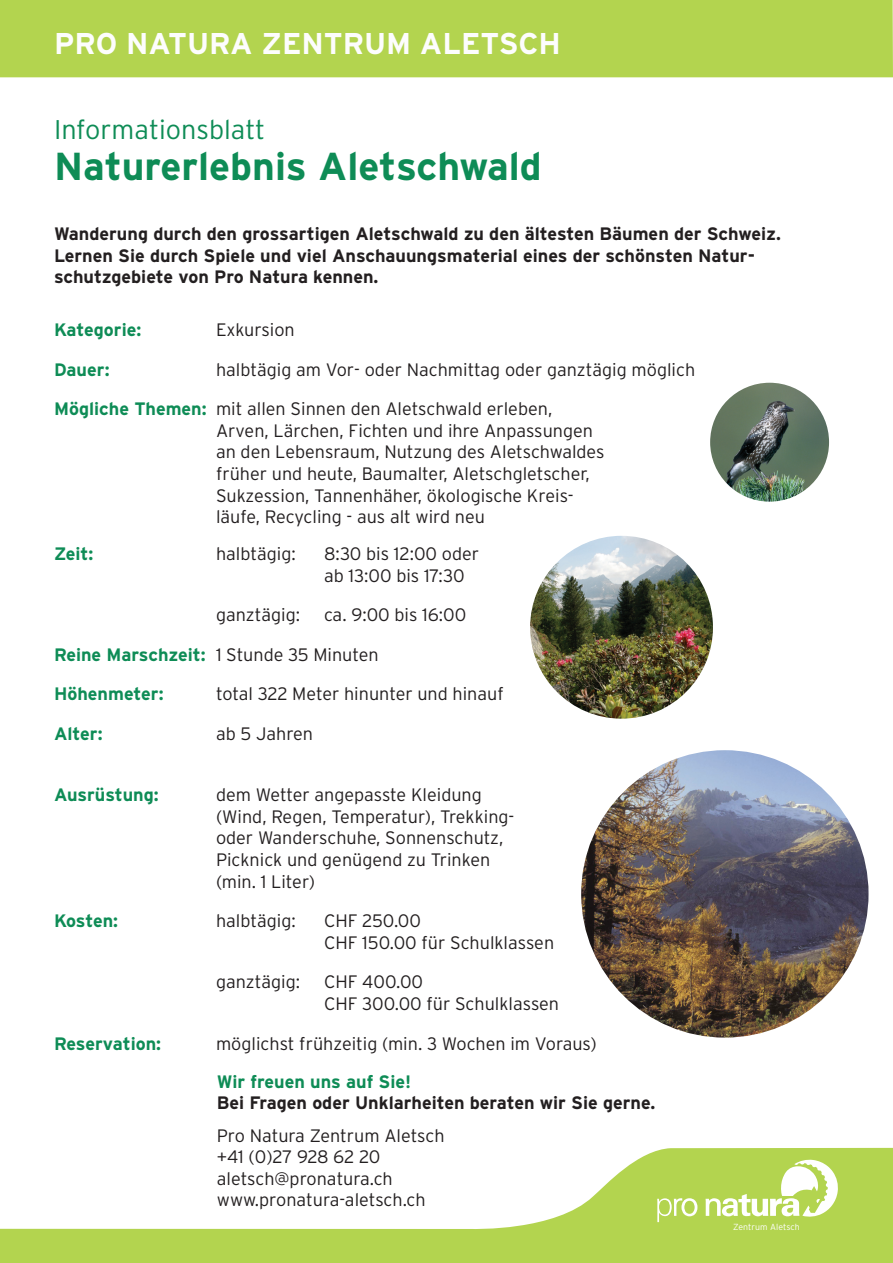
<style>
.page{position:relative;width:893px;height:1263px;background:#fff}
.page>*{position:absolute;margin:0;border:0;box-sizing:border-box;transform-origin:0 0}
.t1{font:700 39px "Interstate";color:#0e8c56}
.t2{font:700 30px "Interstate";color:#fdfdfd}
.t3{font:300 27px "Interstate";color:#0e8c56}
.t4{font:300 18px/21.6px "Interstate";color:#231f20}
.t5{font:700 18px/21.6px "Interstate";color:#231f20}
.t6{font:700 18px/39.6px "Interstate";color:#0e8c56}
.t7{font:300 8.85px "Interstate";letter-spacing:.005em;color:#fff}
.s1{font-weight:700;color:#0e8c56}
.s2{font-weight:300;color:#231f20}
</style>
<div class="page">
<svg style="left:0;top:1148px;width:893px;height:115px"></svg>
<svg style="left:657px;top:1198px;width:40px;height:24px"></svg>
<svg style="left:706px;top:1159px;width:133px;height:58px"></svg>
<div style="left:0;top:0;width:893px;height:77px;background:#b3d44f"></div>
<img style="left:530px;top:536px;width:183px;height:183px;border-radius:91px">
<img style="left:581px;top:750px;width:287px;height:287px;border-radius:144px">
<img style="left:710px;top:383px;width:119px;height:119px;border-radius:59px">
<h2 class="t2" style="left:54px;top:25px;width:508px">PRO NATURA ZENTRUM ALETSCH</h2>
<h3 class="t3" style="left:54px;top:114px;width:213px">Informationsblatt</h3>
<h1 class="t1" style="left:54px;top:143px;width:489px">Naturerlebnis Aletschwald</h1>
<p class="t5" style="left:54px;top:223px;width:728px">Wanderung durch den grossartigen Aletschwald zu den ältesten Bäumen der Schweiz.<br>Lernen Sie durch Spiele und viel Anschauungsmaterial eines der schönsten Natur&shy;schutzgebiete von Pro Natura kennen.</p>
<p class="t6" style="left:54px;top:310px;width:89px">Kategorie:</p>
<p class="t4" style="left:216px;top:319px;width:80px">Exkursion</p>
<p class="t6" style="left:54px;top:349px;width:57px">Dauer:</p>
<p class="t4" style="left:216px;top:358px;width:481px">halbtägig am Vor- oder Nachmittag oder ganztägig möglich</p>
<p class="t4" style="left:216px;top:398px;width:390px;text-indent:-162px"><span class="s1">Mögliche Themen:</span> mit allen Sinnen den Aletschwald erleben, Arven, Lärchen, Fichten und ihre Anpassungen an den Lebensraum, Nutzung des Aletschwaldes früher und heute, Baumalter, Aletschgletscher, Sukzession, Tannenhäher, ökologische Kreis&shy;läufe, Recycling - aus alt wird neu</p>
<p class="t6" style="left:54px;top:534px;width:41px">Zeit:</p>
<p class="t4" style="left:216px;top:543px;width:81px">halbtägig:</p>
<p class="t4" style="left:324px;top:543px;width:157px">8:30 bis 12:00 oder ab 13:00 bis 17:30</p>
<p class="t4" style="left:216px;top:604px;width:86px">ganztägig:</p>
<p class="t4" style="left:324px;top:604px;width:144px">ca. 9:00 bis 16:00</p>
<p class="t6" style="left:54px;top:634px;width:326px">Reine Marschzeit: <span class="s2">1 Stunde 35 Minuten<br></span>Höhenmeter:</p>
<p class="t4" style="left:216px;top:683px;width:289px">total 322 Meter hinunter und hinauf</p>
<p class="t6" style="left:54px;top:714px;width:50px">Alter:</p>
<p class="t4" style="left:216px;top:723px;width:99px">ab 5 Jahren</p>
<p class="t6" style="left:54px;top:775px;width:106px">Ausrüstung:</p>
<p class="t4" style="left:216px;top:784px;width:300px">dem Wetter angepasste Kleidung (Wind, Regen, Temperatur), Trekking&shy;oder Wanderschuhe, Sonnenschutz,<br>Picknick und genügend zu Trinken (min. 1 Liter)</p>
<p class="t6" style="left:54px;top:901px;width:66px">Kosten:</p>
<p class="t4" style="left:216px;top:910px;width:81px">halbtägig:</p>
<p class="t4" style="left:324px;top:910px;width:232px">CHF 250.00<br>CHF 150.00 für Schulklassen</p>
<p class="t4" style="left:216px;top:971px;width:86px">ganztägig:</p>
<p class="t4" style="left:324px;top:971px;width:237px">CHF 400.00<br>CHF 300.00 für Schulklassen</p>
<p class="t6" style="left:54px;top:1023px;width:109px">Reservation:</p>
<p class="t4" style="left:216px;top:1032px;width:382px">möglichst frühzeitig (min. 3 Wochen im Voraus)</p>
<p class="t6" style="left:217px;top:1061px;width:196px">Wir freuen uns auf Sie!</p>
<p class="t5" style="left:217px;top:1092px;width:440px">Bei Fragen oder Unklarheiten beraten wir Sie gerne.</p>
<p class="t4" style="left:217px;top:1124px;width:229px">Pro Natura Zentrum Aletsch +41 (0)27 928 62 20 aletsch@pronatura.ch www.pronatura-aletsch.ch</p>
<p class="t7" style="left:733px;top:1221px;width:68px">Zentrum Aletsch</p>
</div>
